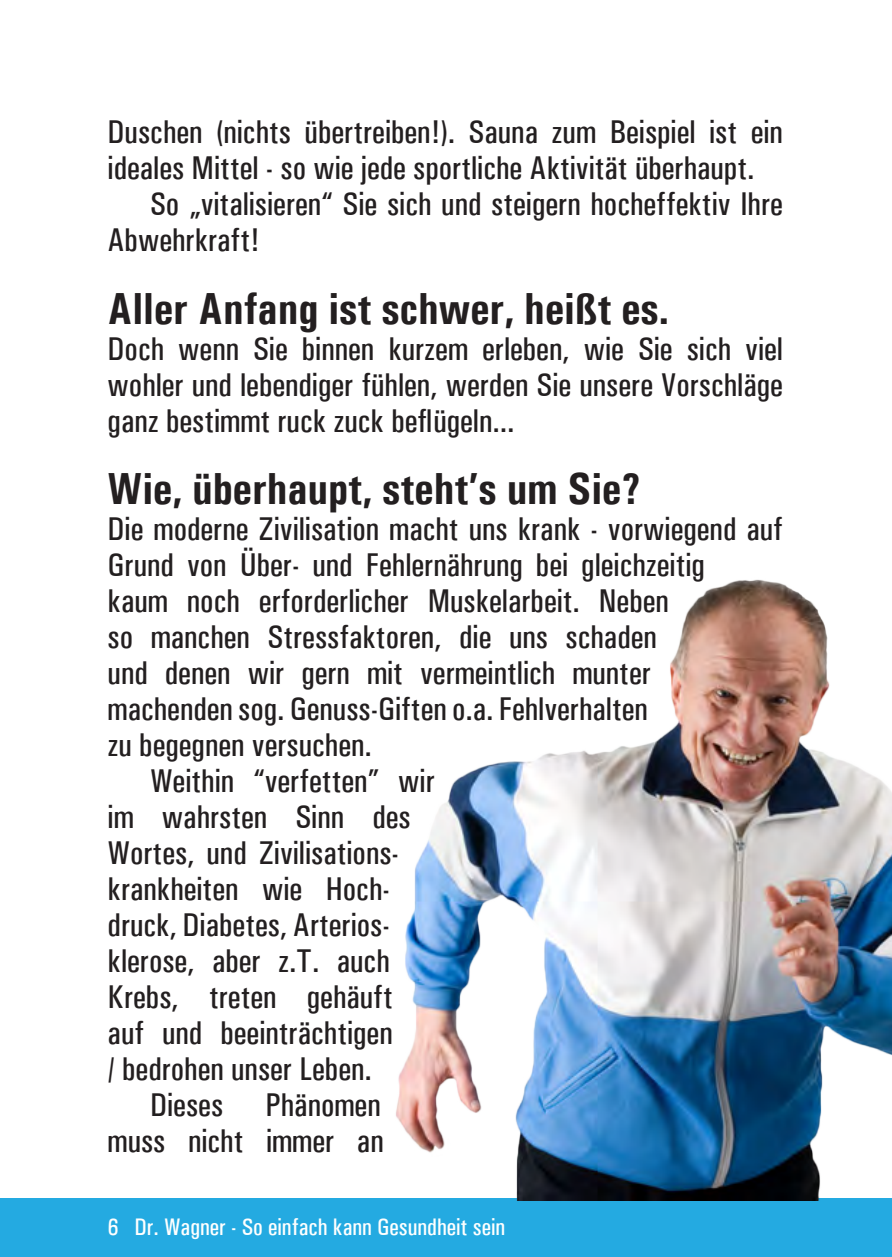
<style>
.page{position:relative;width:892px;height:1257px;background:#fff}
.page>*{position:absolute;margin:0;border:0;box-sizing:border-box;transform-origin:0 0}
.t1{font:700 condensed 45px "Univers";color:#231f20}
.t2{font:500 condensed 33px/36px "Univers";color:#231f20;text-align:justify}
.t3{font:500 condensed 24px "Univers";color:#fff}
</style>
<div class="page">
<div style="left:0;top:1198px;width:891px;height:59px;background:#24aae1"></div>
<img style="left:396px;top:579px;width:495px;height:621px">
<p class="t2" style="left:108px;top:114px;width:677px">Duschen (nichts übertreiben!). Sauna zum Beispiel ist ein</p>
<p class="t2" style="left:108px;top:150px;width:648px">ideales Mittel - so wie jede sportliche Aktivität überhaupt.</p>
<p class="t2" style="left:150px;top:186px;width:634px">So „vitalisieren“ Sie sich und steigern hocheffektiv Ihre</p>
<p class="t2" style="left:108px;top:222px;width:154px">Abwehrkraft!</p>
<h1 class="t1" style="left:108px;top:281px;width:562px">Aller Anfang ist schwer, heißt es.</h1>
<p class="t2" style="left:108px;top:330px;width:677px">Doch wenn Sie binnen kurzem erleben, wie Sie sich viel wohler und lebendiger fühlen, werden Sie unsere Vorschläge ganz bestimmt ruck zuck beflügeln...</p>
<h1 class="t1" style="left:108px;top:461px;width:535px">Wie, überhaupt, steht’s um Sie?</h1>
<p class="t2" style="left:108px;top:510px;width:677px">Die moderne Zivilisation macht uns krank - vorwiegend auf</p>
<p class="t2" style="left:108px;top:546px;width:599px">Grund von Über- und Fehlernährung bei gleichzeitig</p>
<p class="t2" style="left:108px;top:582px;width:563px">kaum noch erforderlicher Muskelarbeit. Neben</p>
<p class="t2" style="left:108px;top:618px;width:551px">so manchen Stressfaktoren, die uns schaden</p>
<p class="t2" style="left:108px;top:654px;width:544px">und denen wir gern mit vermeintlich munter</p>
<p class="t2" style="left:108px;top:690px;width:542px">machenden sog. Genuss-Giften o.a. Fehlverhalten</p>
<p class="t2" style="left:108px;top:726px;width:266px">zu begegnen versuchen.</p>
<p class="t2" style="left:150px;top:762px;width:286px">Weithin “verfetten” wir</p>
<p class="t2" style="left:108px;top:798px;width:305px">im wahrsten Sinn des</p>
<p class="t2" style="left:108px;top:834px;width:290px">Wortes, und Zivilisations-</p>
<p class="t2" style="left:108px;top:870px;width:281px">krankheiten wie Hoch-</p>
<p class="t2" style="left:108px;top:906px;width:281px">druck, Diabetes, Arterios-</p>
<p class="t2" style="left:108px;top:942px;width:284px">klerose, aber z.T. auch</p>
<p class="t2" style="left:108px;top:978px;width:287px">Krebs, treten gehäuft</p>
<p class="t2" style="left:108px;top:1014px;width:287px">auf und beeinträchtigen</p>
<p class="t2" style="left:108px;top:1050px;width:266px">/ bedrohen unser Leben.</p>
<p class="t2" style="left:150px;top:1086px;width:75px">Dieses</p>
<p class="t2" style="left:108px;top:1086px;width:277px;text-align:right">Phänomen<br>muss nicht immer an</p>
<p class="t3" style="left:108px;top:1212px;width:399px">6 Dr. Wagner - So einfach kann Gesundheit sein</p>
</div>
